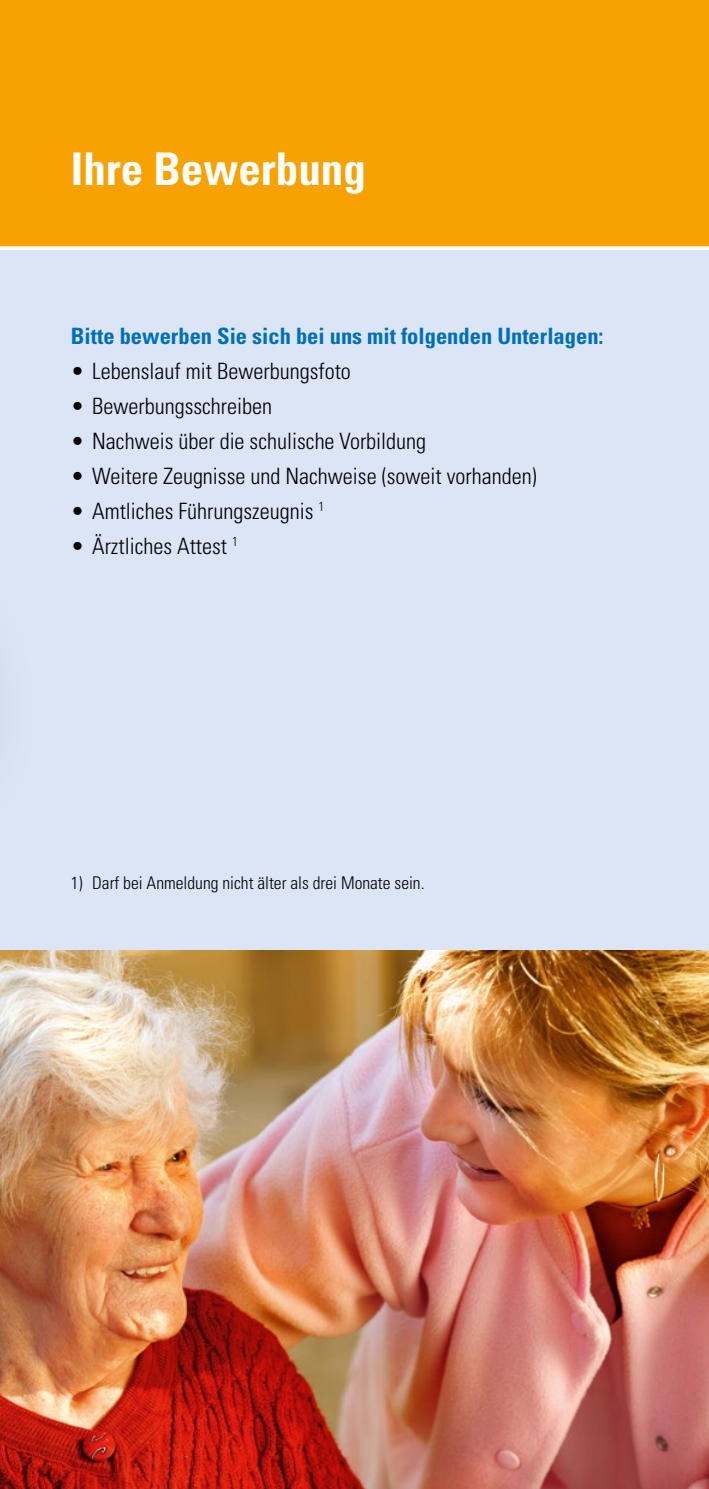
<style>
.page{position:relative;width:709px;height:1489px;background:#fff}
.page>*{position:absolute;margin:0;border:0;box-sizing:border-box;transform-origin:0 0}
.t1{font:700 condensed 45px "Univers";color:#fff}
.t2{font:300 condensed 22.5px "Univers";color:#000}
.t3{font:700 condensed 22.5px "Univers";color:#006fb9}
.t4{font:300 condensed 17.5px "Univers";color:#000}
</style>
<div class="page">
<div style="left:0;top:0;width:709px;height:248px;background:#f7a200"></div>
<div style="left:0;top:248px;width:709px;height:1240px;background:#dce5f5"></div>
<svg style="left:0;top:246px;width:709px;height:4px;background:#fef8ec"></svg>
<img style="left:0;top:950px;width:709px;height:538px">
<h1 class="t1" style="left:71px;top:141px;width:296px">Ihre Bewerbung</h1>
<p class="t3" style="left:71px;top:322px;width:534px">Bitte bewerben Sie sich bei uns mit folgenden Unterlagen:</p>
<p class="t2" style="left:71px;top:357px;width:281px">• Lebenslauf mit Bewerbungsfoto</p>
<p class="t2" style="left:71px;top:392px;width:203px">• Bewerbungsschreiben</p>
<p class="t2" style="left:71px;top:427px;width:357px">• Nachweis über die schulische Vorbildung</p>
<p class="t2" style="left:71px;top:462px;width:467px">• Weitere Zeugnisse und Nachweise (soweit vorhanden)</p>
<p class="t2" style="left:71px;top:497px;width:255px">• Amtliches Führungszeugnis <sup>1</sup></p>
<p class="t2" style="left:71px;top:532px;width:169px">• Ärztliches Attest <sup>1</sup></p>
<p class="t4" style="left:71px;top:872px;width:355px">1) Darf bei Anmeldung nicht älter als drei Monate sein.</p>
</div>
